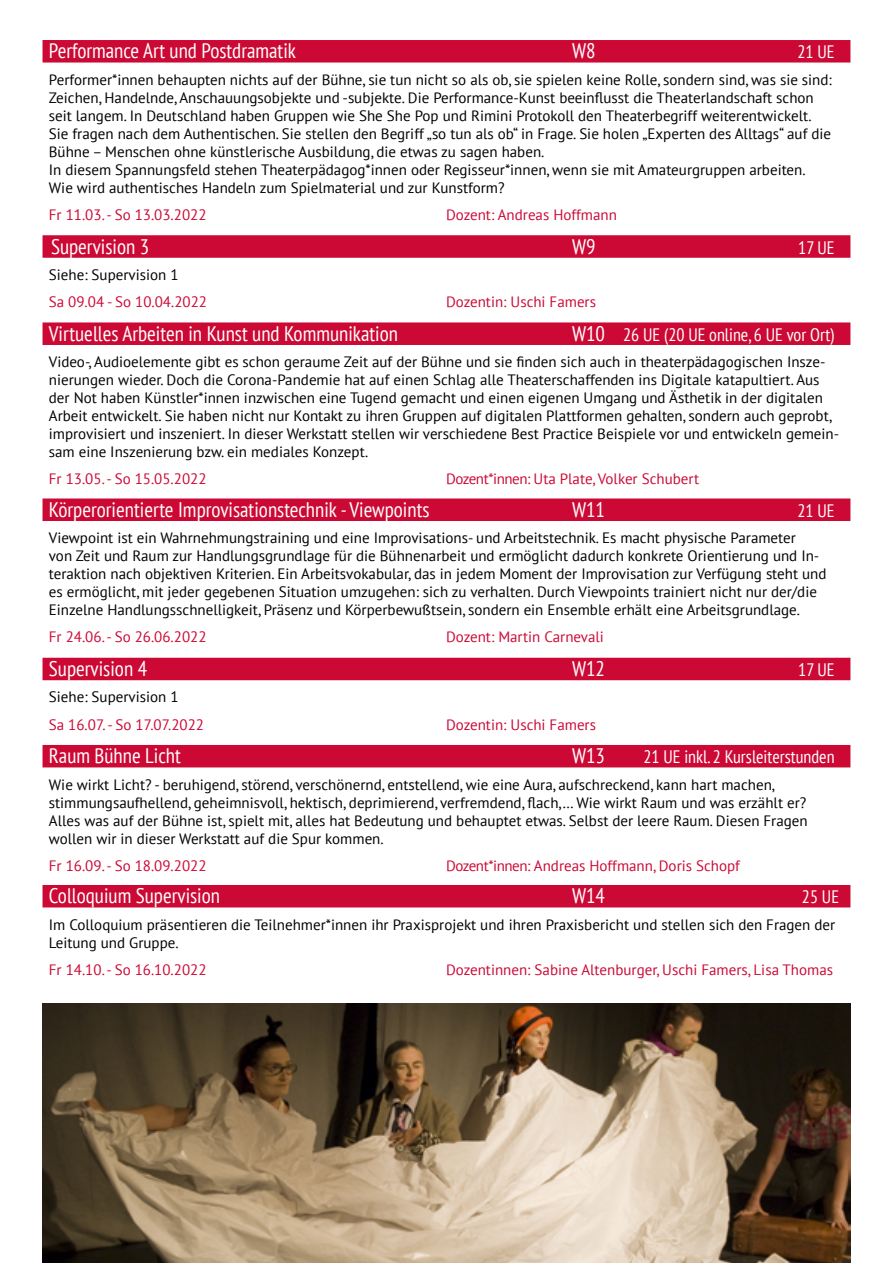
<style>
.page{position:relative;width:893px;height:1263px;background:#fff}
.page>*{position:absolute;margin:0;border:0;box-sizing:border-box;transform-origin:0 0}
.t1{font:condensed 21px "PT Sans";color:#fff}
.t2{font:condensed 18px "PT Sans";color:#fff}
.t3{font:15px/18px "PT Sans";color:#000}
.t4{font:15px "PT Sans";color:#cc0935}
.s1{font-size:21px}
</style>
<div class="page">
<div style="left:43px;top:40px;width:807px;height:23px;background:#cc0935"></div>
<div style="left:43px;top:235px;width:807px;height:23px;background:#cc0935"></div>
<div style="left:43px;top:322px;width:807px;height:23px;background:#cc0935"></div>
<div style="left:43px;top:498px;width:807px;height:23px;background:#cc0935"></div>
<div style="left:43px;top:658px;width:807px;height:22px;background:#cc0935"></div>
<div style="left:43px;top:745px;width:807px;height:22px;background:#cc0935"></div>
<div style="left:43px;top:885px;width:807px;height:22px;background:#cc0935"></div>
<img style="left:43px;top:1003px;width:807px;height:260px">
<h1 class="t1" style="left:49px;top:37px;width:249px">Performance Art und Postdramatik</h1>
<h1 class="t1" style="left:572px;top:37px;width:25px">W8</h1>
<p class="t2" style="left:797px;top:40px;width:39px">21 UE</p>
<p class="t3" style="left:49px;top:70px;width:784px">Performer*innen behaupten nichts auf der Bühne, sie tun nicht so als ob, sie spielen keine Rolle, sondern sind, was sie sind:<br>Zeichen, Handelnde, Anschauungsobjekte und -subjekte. Die Performance-Kunst beeinflusst die Theaterlandschaft schon seit langem. In Deutschland haben Gruppen wie She She Pop und Rimini Protokoll den Theaterbegriff weiterentwickelt.<br>Sie fragen nach dem Authentischen. Sie stellen den Begriff „so tun als ob“ in Frage. Sie holen „Experten des Alltags“ auf die Bühne – Menschen ohne künstlerische Ausbildung, die etwas zu sagen haben.<br>In diesem Spannungsfeld stehen Theaterpädagog*innen oder Regisseur*innen, wenn sie mit Amateurgruppen arbeiten.<br>Wie wird authentisches Handeln zum Spielmaterial und zur Kunstform?</p>
<p class="t4" style="left:49px;top:205px;width:159px">Fr 11.03. - So 13.03.2022</p>
<p class="t4" style="left:446px;top:205px;width:172px">Dozent: Andreas Hoffmann</p>
<h1 class="t1" style="left:51px;top:233px;width:100px">Supervision 3</h1>
<h1 class="t1" style="left:572px;top:233px;width:25px">W9</h1>
<p class="t2" style="left:798px;top:236px;width:38px">17 UE</p>
<p class="t3" style="left:49px;top:265px;width:131px">Siehe: Supervision 1</p>
<p class="t4" style="left:49px;top:292px;width:160px">Sa 09.04 - So 10.04.2022</p>
<p class="t4" style="left:446px;top:292px;width:151px">Dozentin: Uschi Famers</p>
<h1 class="t1" style="left:49px;top:320px;width:351px">Virtuelles Arbeiten in Kunst und Kommunikation</h1>
<p class="t2" style="left:572px;top:323px;width:264px"><span class="s1">W10</span> 26 UE (20 UE online, 6 UE vor Ort)</p>
<p class="t3" style="left:49px;top:353px;width:792px">Video-, Audioelemente gibt es schon geraume Zeit auf der Bühne und sie finden sich auch in theaterpädagogischen Insze&shy;nierungen wieder. Doch die Corona-Pandemie hat auf einen Schlag alle Theaterschaffenden ins Digitale katapultiert. Aus der Not haben Künstler*innen inzwischen eine Tugend gemacht und einen eigenen Umgang und Ästhetik in der digitalen Arbeit entwickelt. Sie haben nicht nur Kontakt zu ihren Gruppen auf digitalen Plattformen gehalten, sondern auch geprobt, improvisiert und inszeniert. In dieser Werkstatt stellen wir verschiedene Best Practice Beispiele vor und entwickeln gemein&shy;sam eine Inszenierung bzw. ein mediales Konzept.</p>
<p class="t4" style="left:49px;top:469px;width:159px">Fr 13.05. - So 15.05.2022</p>
<p class="t4" style="left:446px;top:469px;width:255px">Dozent*innen: Uta Plate, Volker Schubert</p>
<h1 class="t1" style="left:49px;top:496px;width:382px">Körperorientierte Improvisationstechnik - Viewpoints</h1>
<h1 class="t1" style="left:572px;top:496px;width:35px">W11</h1>
<p class="t2" style="left:797px;top:499px;width:39px">21 UE</p>
<p class="t3" style="left:49px;top:529px;width:779px">Viewpoint ist ein Wahrnehmungstraining und eine Improvisations- und Arbeitstechnik. Es macht physische Parameter<br>von Zeit und Raum zur Handlungsgrundlage für die Bühnenarbeit und ermöglicht dadurch konkrete Orientierung und In&shy;teraktion nach objektiven Kriterien. Ein Arbeitsvokabular, das in jedem Moment der Improvisation zur Verfügung steht und es ermöglicht, mit jeder gegebenen Situation umzugehen: sich zu verhalten. Durch Viewpoints trainiert nicht nur der/die Einzelne Handlungsschnelligkeit, Präsenz und Körperbewußtsein, sondern ein Ensemble erhält eine Arbeitsgrundlage.</p>
<p class="t4" style="left:49px;top:627px;width:159px">Fr 24.06. - So 26.06.2022</p>
<p class="t4" style="left:446px;top:627px;width:159px">Dozent: Martin Carnevali</p>
<h1 class="t1" style="left:49px;top:655px;width:100px">Supervision 4</h1>
<h1 class="t1" style="left:572px;top:655px;width:35px">W12</h1>
<p class="t2" style="left:798px;top:658px;width:38px">17 UE</p>
<p class="t3" style="left:49px;top:688px;width:131px">Siehe: Supervision 1</p>
<p class="t4" style="left:49px;top:714px;width:157px">Sa 16.07. - So 17.07.2022</p>
<p class="t4" style="left:446px;top:714px;width:152px">Dozentin: Uschi Famers</p>
<h1 class="t1" style="left:49px;top:742px;width:134px">Raum Bühne Licht</h1>
<h1 class="t1" style="left:572px;top:742px;width:35px">W13</h1>
<p class="t2" style="left:643px;top:745px;width:193px">21 UE inkl. 2 Kursleiterstunden</p>
<p class="t3" style="left:49px;top:775px;width:760px">Wie wirkt Licht? - beruhigend, störend, verschönernd, entstellend, wie eine Aura, aufschreckend, kann hart machen, stimmungsaufhellend, geheimnisvoll, hektisch, deprimierend, verfremdend, flach,… Wie wirkt Raum und was erzählt er?<br>Alles was auf der Bühne ist, spielt mit, alles hat Bedeutung und behauptet etwas. Selbst der leere Raum. Diesen Fragen wollen wir in dieser Werkstatt auf die Spur kommen.</p>
<p class="t4" style="left:49px;top:856px;width:159px">Fr 16.09. - So 18.09.2022</p>
<p class="t4" style="left:446px;top:856px;width:295px">Dozent*innen: Andreas Hoffmann, Doris Schopf</p>
<h1 class="t1" style="left:49px;top:882px;width:173px">Colloquium Supervision</h1>
<h1 class="t1" style="left:572px;top:882px;width:35px">W14</h1>
<p class="t2" style="left:802px;top:885px;width:39px">25 UE</p>
<p class="t3" style="left:49px;top:915px;width:788px">Im Colloquium präsentieren die Teilnehmer*innen ihr Praxisprojekt und ihren Praxisbericht und stellen sich den Fragen der<br>Leitung und Gruppe.</p>
<p class="t4" style="left:49px;top:960px;width:159px">Fr 14.10. - So 16.10.2022</p>
<p class="t4" style="left:446px;top:960px;width:389px">Dozentinnen: Sabine Altenburger, Uschi Famers, Lisa Thomas</p>
</div>
